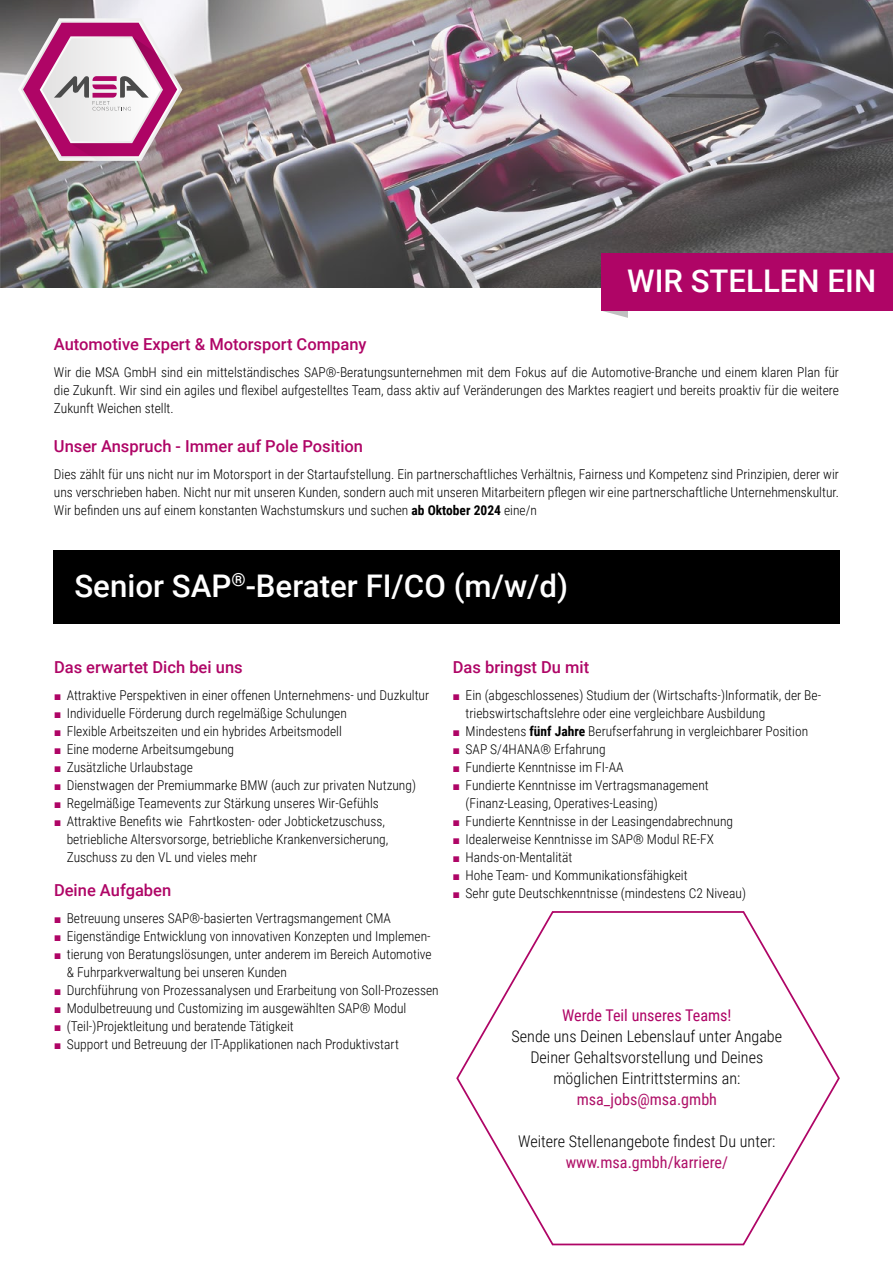
<style>
.page{position:relative;width:893px;height:1263px;background:#fff}
.page>*{position:absolute;margin:0;border:0;box-sizing:border-box;transform-origin:0 0}
.t1{font:500 31.2px "Roboto";color:#fff}
.t2{font:500 16.5px "Roboto";color:#af0566}
.t3{font:300 16.05px/21px "Roboto Condensed";color:#000;text-align:center}
.t4{font:16.05px "Roboto Condensed";color:#af1168}
.t5{font:16.05px "Roboto Condensed";color:#af0566}
.t6{font:300 13.5px/18px "Roboto Condensed";color:#000}
.s1{font-weight:700}
</style>
<div class="page">
<svg style="left:456px;top:911px;width:384px;height:335px"></svg>
<div style="left:53px;top:550px;width:787px;height:73px;background:#000"></div>
<svg style="left:603px;top:311px;width:25px;height:7px"></svg>
<img style="left:0;top:0;width:893px;height:287px">
<div style="left:602px;top:253px;width:291px;height:58px;background:#af0566"></div>
<svg style="left:18px;top:18px;width:164px;height:143px"></svg>
<h1 class="t1" style="left:627px;top:259px;width:250px">WIR STELLEN EIN</h1>
<p class="t2" style="left:54px;top:332px;width:314px">Automotive Expert &amp; Motorsport Company</p>
<p class="t6" style="left:54px;top:362px;width:787px;text-align:justify">Wir die MSA GmbH sind ein mittelständisches SAP®-Beratungsunternehmen mit dem Fokus auf die Automotive-Branche und einem klaren Plan für die Zukunft. Wir sind ein agiles und flexibel aufgestelltes Team, dass aktiv auf Veränderungen des Marktes reagiert und bereits proaktiv für die weitere Zukunft Weichen stellt.</p>
<p class="t2" style="left:54px;top:435px;width:311px">Unser Anspruch - Immer auf Pole Position</p>
<p class="t6" style="left:54px;top:465px;width:787px;text-align:justify">Dies zählt für uns nicht nur im Motorsport in der Startaufstellung. Ein partnerschaftliches Verhältnis, Fairness und Kompetenz sind Prinzipien, derer wir uns verschrieben haben. Nicht nur mit unseren Kunden, sondern auch mit unseren Mitarbeitern pflegen wir eine partnerschaftliche Unternehmenskultur.<br>Wir befinden uns auf einem konstanten Wachstumskurs und suchen <span class="s1">ab Oktober 2024</span> eine/n</p>
<h1 class="t1" style="left:74px;top:564px;width:495px">Senior SAP<sup>®</sup>-Berater FI/CO (m/w/d)</h1>
<p class="t2" style="left:54px;top:655px;width:190px">Das erwartet Dich bei uns</p>
<p class="t6" style="left:67px;top:685px;width:364px">Attraktive Perspektiven in einer offenen Unternehmens- und Duzkultur Individuelle Förderung durch regelmäßige Schulungen<br>Flexible Arbeitszeiten und ein hybrides Arbeitsmodell<br>Eine moderne Arbeitsumgebung<br>Zusätzliche Urlaubstage<br>Dienstwagen der Premiummarke BMW (auch zur privaten Nutzung)<br>Regelmäßige Teamevents zur Stärkung unseres Wir-Gefühls Attraktive Benefits wie Fahrtkosten- oder Jobticketzuschuss, betriebliche Altersvorsorge, betriebliche Krankenversicherung, Zuschuss zu den VL und vieles mehr</p>
<p class="t2" style="left:54px;top:879px;width:119px">Deine Aufgaben</p>
<p class="t6" style="left:67px;top:909px;width:373px">Betreuung unseres SAP®-basierten Vertragsmangement CMA Eigenständige Entwicklung von innovativen Konzepten und Implemen&shy;tierung von Beratungslösungen, unter anderem im Bereich Automotive &amp; Fuhrparkverwaltung bei unseren Kunden<br>Durchführung von Prozessanalysen und Erarbeitung von Soll-Prozessen Modulbetreuung und Customizing im ausgewählten SAP® Modul (Teil-)Projektleitung und beratende Tätigkeit<br>Support und Betreuung der IT-Applikationen nach Produktivstart</p>
<p class="t2" style="left:453px;top:655px;width:138px">Das bringst Du mit</p>
<p class="t6" style="left:466px;top:685px;width:357px">Ein (abgeschlossenes) Studium der (Wirtschafts-)Informatik, der Be&shy;triebswirtschaftslehre oder eine vergleichbare Ausbildung Mindestens <span class="s1">fünf Jahre</span> Berufserfahrung in vergleichbarer Position SAP S/4HANA® Erfahrung<br>Fundierte Kenntnisse im FI-AA<br>Fundierte Kenntnisse im Vertragsmanagement<br>(Finanz-Leasing, Operatives-Leasing)<br>Fundierte Kenntnisse in der Leasingendabrechnung<br>Idealerweise Kenntnisse im SAP® Modul RE-FX Hands-on-Mentalität<br>Hohe Team- und Kommunikationsfähigkeit<br>Sehr gute Deutschkenntnisse (mindestens C2 Niveau)</p>
<p class="t5" style="left:562px;top:1004px;width:171px">Werde Teil unseres Teams!</p>
<p class="t3" style="left:511px;top:1025px;width:272px">Sende uns Deinen Lebenslauf unter Angabe<br>Deiner Gehaltsvorstellung und Deines möglichen Eintrittstermins an:</p>
<p class="t4" style="left:577px;top:1088px;width:142px">msa_jobs@msa.gmbh</p>
<p class="t3" style="left:518px;top:1130px;width:259px">Weitere Stellenangebote findest Du unter:</p>
<p class="t4" style="left:566px;top:1150px;width:164px">www.msa.gmbh/karriere/</p>
</div>
